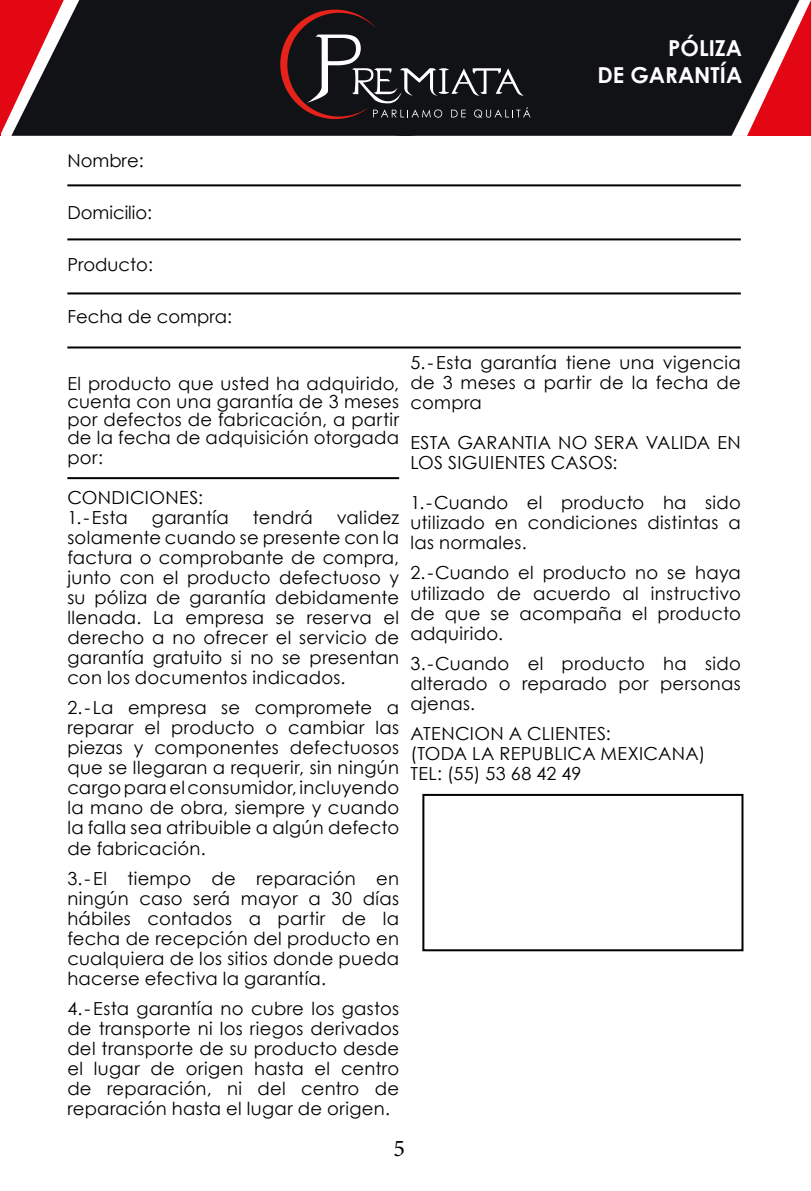
<style>
.page{position:relative;width:811px;height:1191px;background:#fff}
.page>*{position:absolute;margin:0;border:0;box-sizing:border-box;transform-origin:0 0}
.t1{font:24px "Minion Pro";color:#000}
.t2{font:700 22px/26.4px "Century Gothic";color:#fff;text-align:right}
.t3{font:18px/20px "Century Gothic";letter-spacing:.015em;color:#000;text-align:justify}
</style>
<div class="page">
<svg style="left:1px;top:0;width:810px;height:136px;background:#e51d29"></svg>
<svg style="left:11px;top:0;width:788px;height:136px;background:#2b1b20"></svg>
<div style="left:337px;top:0;width:136px;height:136px;background:#111216;border-radius:50%"></div>
<svg style="left:280px;top:10px;width:250px;height:109px"></svg>
<svg style="left:0;top:0;width:1px;height:136px"></svg>
<hr style="left:67px;top:184px;width:674px;height:2px;background:#000">
<hr style="left:67px;top:238px;width:674px;height:2px;background:#000">
<hr style="left:67px;top:292px;width:674px;height:2px;background:#000">
<hr style="left:67px;top:346px;width:674px;height:2px;background:#000">
<div style="left:422px;top:794px;width:321px;height:157px;border:2px solid #000"></div>
<hr style="left:67px;top:477px;width:332px;height:2px;background:#000">
<p class="t2" style="left:597px;top:34px;width:146px">PÓLIZA<br>DE GARANTÍA</p>
<p class="t3" style="left:67px;top:150px;width:78px">Nombre:</p>
<p class="t3" style="left:67px;top:202px;width:86px">Domicilio:</p>
<p class="t3" style="left:67px;top:254px;width:87px">Producto:</p>
<p class="t3" style="left:67px;top:306px;width:166px">Fecha de compra:</p>
<p class="t3" style="left:67px;top:374px;width:333px;line-height:18px">El producto que usted ha adquirido, cuenta con una garantía de 3 meses por defectos de fabricación, a partir de la fecha de adquisición otorgada</p>
<p class="t3" style="left:67px;top:447px;width:37px">por:</p>
<p class="t3" style="left:67px;top:487px;width:137px">CONDICIONES:<br>1.- Esta</p>
<p class="t3" style="left:152px;top:507px;width:78px">garantía</p>
<p class="t3" style="left:253px;top:507px;width:61px">tendrá</p>
<p class="t3" style="left:67px;top:507px;width:333px;text-indent:269px">validez solamente cuando se presente con la factura o comprobante de compra, junto con el producto defectuoso y su póliza de garantía debidamente llenada. La empresa se reserva el derecho a no ofrecer el servicio de garantía gratuito si no se presentan con los documentos indicados.</p>
<p class="t3" style="left:67px;top:697px;width:333px">2.- La empresa se compromete a reparar el producto o cambiar las piezas y componentes defectuosos que se llegaran a requerir, sin ningún cargo para el consumidor, incluyendo la mano de obra, siempre y cuando la falla sea atribuible a algún defecto de fabricación.</p>
<p class="t3" style="left:67px;top:867px;width:333px">3.- El tiempo de reparación en ningún caso será mayor a 30 días hábiles contados a partir de la fecha de recepción del producto en cualquiera de los sitios donde pueda hacerse efectiva la garantía.</p>
<p class="t3" style="left:67px;top:997px;width:333px">4.- Esta garantía no cubre los gastos de transporte ni los riegos derivados del transporte de su producto desde el lugar de origen hasta el centro de reparación, ni del centro de reparación hasta el lugar de origen.</p>
<p class="t3" style="left:410px;top:353px;width:332px">5.- Esta garantía tiene una vigencia de 3 meses a partir de la fecha de compra</p>
<p class="t3" style="left:410px;top:433px;width:332px">ESTA GARANTIA NO SERA VALIDA EN<br>LOS SIGUIENTES CASOS:</p>
<p class="t3" style="left:410px;top:492px;width:332px">1.-Cuando el producto ha sido utilizado en condiciones distintas a las normales.</p>
<p class="t3" style="left:410px;top:563px;width:332px">2.-Cuando el producto no se haya utilizado de acuerdo al instructivo de que se acompaña el producto adquirido.</p>
<p class="t3" style="left:410px;top:653px;width:332px">3.-Cuando el producto ha sido alterado o reparado por personas ajenas.</p>
<p class="t3" style="left:410px;top:723px;width:296px;text-align:left">ATENCION A CLIENTES:<br>(TODA LA REPUBLICA MEXICANA)<br>TEL: (55) 53 68 42 49</p>
<h1 class="t1" style="left:393px;top:1131px;width:13px">5</h1>
</div>
